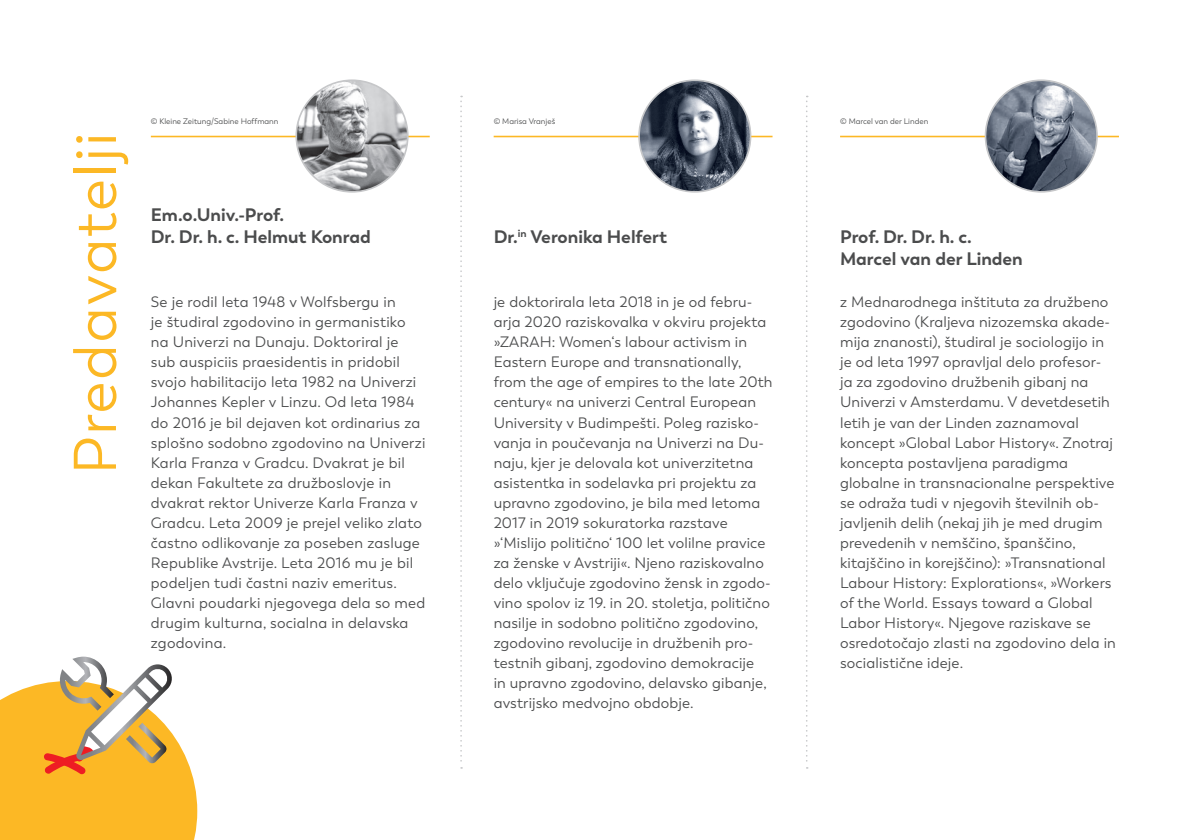
<style>
.page{position:relative;width:1191px;height:840px;background:#fff}
.page>*{position:absolute;margin:0;border:0;box-sizing:border-box;transform-origin:0 0}
.t1{font:60px "Trenda";letter-spacing:.03em;color:#fcb825}
.t2{font:700 18px/22px "Trenda";color:#4b4c4d}
.t3{font:15px/20px "Trenda";letter-spacing:.01em;color:#4b4c4d}
.t4{font:8px "Trenda";color:#4b4c4d}
</style>
<div class="page">
<hr style="left:493px;top:136px;width:279px;height:1px;background:#fcb825">
<img style="left:639px;top:80px;width:111px;height:112px;border-radius:56px">
<div style="left:638px;top:79px;width:113px;height:113px;border:2px solid #c6c7c9;border-radius:50%"></div>
<hr style="left:151px;top:136px;width:279px;height:1px;background:#fcb825">
<img style="left:298px;top:82px;width:110px;height:110px">
<div style="left:295px;top:79px;width:113px;height:113px;border:2px solid #c6c7c9;border-radius:50%"></div>
<svg style="left:806px;top:96px;width:1px;height:672px"></svg>
<svg style="left:0;top:656px;width:197px;height:183px"></svg>
<svg style="left:460px;top:96px;width:2px;height:672px"></svg>
<hr style="left:840px;top:136px;width:279px;height:1px;background:#fcb825">
<img style="left:985px;top:80px;width:112px;height:112px;border-radius:56px">
<div style="left:984px;top:79px;width:113px;height:113px;border:2px solid #c6c7c9;border-radius:50%"></div>
<h1 class="t1" style="left:60px;top:474px;width:343px;rotate:-90deg">Predavatelji</h1>
<p class="t4" style="left:151px;top:117px;width:129px">© Kleine Zeitung/Sabine Hoffmann</p>
<p class="t2" style="left:151px;top:203px;width:221px">Em.o.Univ.-Prof.<br>Dr. Dr. h. c. Helmut Konrad</p>
<p class="t3" style="left:151px;top:292px;width:276px">Se je rodil leta 1948 v Wolfsbergu in<br>je študiral zgodovino in germanistiko na Univerzi na Dunaju. Doktoriral je sub auspiciis praesidentis in pridobil svojo habilitacijo leta 1982 na Univerzi Johannes Kepler v Linzu. Od leta 1984 do 2016 je bil dejaven kot ordinarius za splošno sodobno zgodovino na Univerzi Karla Franza v Gradcu. Dvakrat je bil dekan Fakultete za družboslovje in dvakrat rektor Univerze Karla Franza v Gradcu. Leta 2009 je prejel veliko zlato častno odlikovanje za poseben zasluge Republike Avstrije. Leta 2016 mu je bil podeljen tudi častni naziv emeritus.<br>Glavni poudarki njegovega dela so med drugim kulturna, socialna in delavska zgodovina.</p>
<p class="t4" style="left:493px;top:117px;width:63px">© Marisa Vranješ</p>
<p class="t2" style="left:493px;top:225px;width:175px">Dr.<sup>in</sup> Veronika Helfert</p>
<p class="t3" style="left:493px;top:292px;width:280px">je doktorirala leta 2018 in je od febru&shy;arja 2020 raziskovalka v okviru projekta »ZARAH: Women‘s labour activism in Eastern Europe and transnationally, from the age of empires to the late 20th century« na univerzi Central European University v Budimpešti. Poleg razisko&shy;vanja in poučevanja na Univerzi na Du&shy;naju, kjer je delovala kot univerzitetna asistentka in sodelavka pri projektu za upravno zgodovino, je bila med letoma 2017 in 2019 sokuratorka razstave »‘Mislijo politično‘ 100 let volilne pravice za ženske v Avstriji«. Njeno raziskovalno delo vključuje zgodovino žensk in zgodo&shy;vino spolov iz 19. in 20. stoletja, politično nasilje in sodobno politično zgodovino, zgodovino revolucije in družbenih pro&shy;testnih gibanj, zgodovino demokracije<br>in upravno zgodovino, delavsko gibanje, avstrijsko medvojno obdobje.</p>
<p class="t4" style="left:840px;top:117px;width:90px">© Marcel van der Linden</p>
<p class="t2" style="left:840px;top:225px;width:184px">Prof. Dr. Dr. h. c.<br>Marcel van der Linden</p>
<p class="t3" style="left:840px;top:292px;width:277px">z Mednarodnega inštituta za družbeno zgodovino (Kraljeva nizozemska akade&shy;mija znanosti), študiral je sociologijo in je od leta 1997 opravljal delo profesor&shy;ja za zgodovino družbenih gibanj na Univerzi v Amsterdamu. V devetdesetih letih je van der Linden zaznamoval koncept »Global Labor History«. Znotraj koncepta postavljena paradigma globalne in transnacionalne perspektive se odraža tudi v njegovih številnih ob&shy;javljenih delih (nekaj jih je med drugim prevedenih v nemščino, španščino, kitajščino in korejščino): »Transnational Labour History: Explorations«, »Workers of the World. Essays toward a Global Labor History«. Njegove raziskave se osredotočajo zlasti na zgodovino dela in socialistične ideje.</p>
</div>
